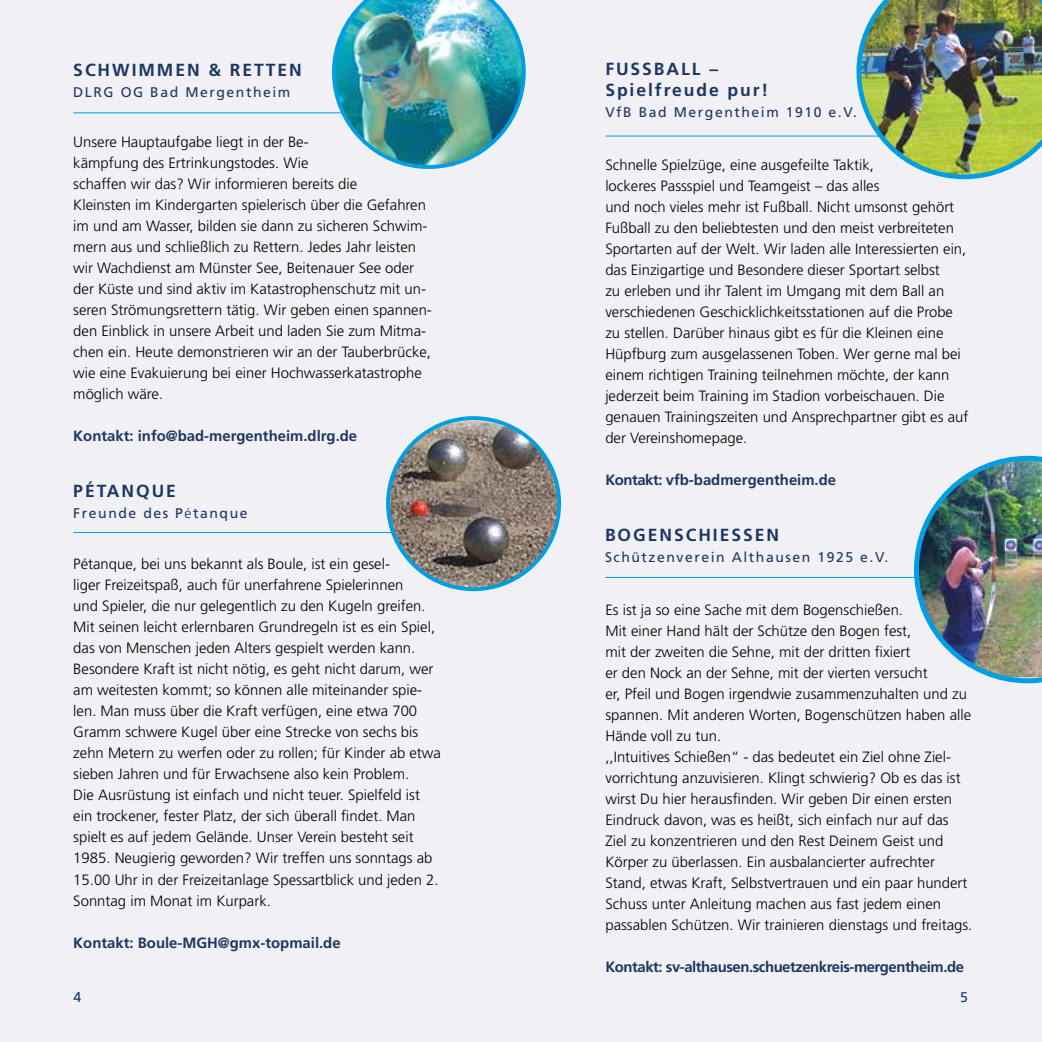
<style>
.page{position:relative;width:1042px;height:1042px;background:#f0f0f5}
.page>*{position:absolute;margin:0;border:0;box-sizing:border-box;transform-origin:0 0}
.t1{font:700 17.5px/21px "Frutiger LT Std";letter-spacing:.11em;color:#1e3662}
.t2{font:300 14.88px/21px "Frutiger LT Std";color:#000}
.t3{font:700 14.88px "Frutiger LT Std";color:#1e3662}
.t4{font:700 14.88px "Frutiger LT Std";letter-spacing:-.03em;color:#1e3662}
.t5{font:14px "Frutiger LT Std";letter-spacing:.11em;color:#1e3662}
.t6{font:14px "Frutiger LT Std";color:#143467}
.s1{font-weight:300}
</style>
<div class="page">
<hr style="left:605px;top:577px;width:330px;height:1px;background:#009fe3">
<hr style="left:605px;top:136px;width:330px;height:1px;background:#009fe3">
<hr style="left:73px;top:112px;width:330px;height:1px;background:#009fe3">
<hr style="left:73px;top:532px;width:330px;height:1px;background:#009fe3">
<img style="left:914px;top:456px;width:128px;height:227px">
<img style="left:332px;top:0;width:194px;height:169px">
<img style="left:388px;top:418px;width:171px;height:171px;border-radius:86px">
<div style="left:386px;top:416px;width:175px;height:175px;border:4px solid #009fe3;border-radius:50%"></div>
<img style="left:856px;top:0;width:186px;height:179px">
<p class="t1" style="left:73px;top:60px;width:230px">SCHWIMMEN &amp; RETTEN</p>
<p class="t5" style="left:73px;top:84px;width:218px">DLRG OG Bad Mergentheim</p>
<p class="t2" style="left:73px;top:131px;width:360px">Unsere Hauptaufgabe liegt in der Be-<br>kämpfung des Ertrinkungstodes. Wie<br>schaffen wir das? Wir informieren bereits die<br>Kleinsten im Kindergarten spielerisch über die Gefahren im und am Wasser, bilden sie dann zu sicheren Schwim&shy;mern aus und schließlich zu Rettern. Jedes Jahr leisten wir Wachdienst am Münster See, Beitenauer See oder der Küste und sind aktiv im Katastrophenschutz mit un&shy;seren Strömungsrettern tätig. Wir geben einen spannen&shy;den Einblick in unsere Arbeit und laden Sie zum Mitma&shy;chen ein. Heute demonstrieren wir an der Tauberbrücke, wie eine Evakuierung bei einer Hochwasserkatastrophe möglich wäre.</p>
<p class="t3" style="left:73px;top:427px;width:285px">Kontakt: info@bad-mergentheim.dlrg.de</p>
<p class="t1" style="left:73px;top:481px;width:104px">PÉTANQUE</p>
<p class="t5" style="left:73px;top:505px;width:176px">Freunde des P<span class="s1">é</span>tanque</p>
<p class="t2" style="left:73px;top:554px;width:369px">Pétanque, bei uns bekannt als Boule, ist ein gesel-<br>liger Freizeitspaß, auch für unerfahrene Spielerinnen<br>und Spieler, die nur gelegentlich zu den Kugeln greifen.<br>Mit seinen leicht erlernbaren Grundregeln ist es ein Spiel, das von Menschen jeden Alters gespielt werden kann.<br>Besondere Kraft ist nicht nötig, es geht nicht darum, wer am weitesten kommt; so können alle miteinander spie&shy;len. Man muss über die Kraft verfügen, eine etwa 700<br>Gramm schwere Kugel über eine Strecke von sechs bis zehn Metern zu werfen oder zu rollen; für Kinder ab etwa sieben Jahren und für Erwachsene also kein Problem.<br>Die Ausrüstung ist einfach und nicht teuer. Spielfeld ist ein trockener, fester Platz, der sich überall findet. Man spielt es auf jedem Gelände. Unser Verein besteht seit 1985. Neugierig geworden? Wir treffen uns sonntags ab 15.00 Uhr in der Freizeitanlage Spessartblick und jeden 2.<br>Sonntag im Monat im Kurpark.</p>
<p class="t3" style="left:73px;top:933px;width:269px">Kontakt: Boule-MGH@gmx-topmail.de</p>
<p class="t1" style="left:605px;top:59px;width:165px">FUSSBALL –<br>Spielfreude pur!</p>
<p class="t5" style="left:605px;top:104px;width:253px">VfB Bad Mergentheim 1910 e.V.</p>
<p class="t2" style="left:605px;top:154px;width:364px">Schnelle Spielzüge, eine ausgefeilte Taktik,<br>lockeres Passspiel und Teamgeist – das alles<br>und noch vieles mehr ist Fußball. Nicht umsonst gehört Fußball zu den beliebtesten und den meist verbreiteten Sportarten auf der Welt. Wir laden alle Interessierten ein, das Einzigartige und Besondere dieser Sportart selbst<br>zu erleben und ihr Talent im Umgang mit dem Ball an verschiedenen Geschicklichkeitsstationen auf die Probe zu stellen. Darüber hinaus gibt es für die Kleinen eine Hüpfburg zum ausgelassenen Toben. Wer gerne mal bei einem richtigen Training teilnehmen möchte, der kann jederzeit beim Training im Stadion vorbeischauen. Die genauen Trainingszeiten und Ansprechpartner gibt es auf der Vereinshomepage.</p>
<p class="t3" style="left:605px;top:471px;width:232px">Kontakt: vfb-badmergentheim.de</p>
<p class="t1" style="left:605px;top:524px;width:176px">BOGENSCHIESSEN</p>
<p class="t5" style="left:605px;top:548px;width:285px">Schützenverein Althausen 1925 e.V.</p>
<p class="t2" style="left:605px;top:600px;width:368px">Es ist ja so eine Sache mit dem Bogenschießen.<br>Mit einer Hand hält der Schütze den Bogen fest,<br>mit der zweiten die Sehne, mit der dritten fixiert<br>er den Nock an der Sehne, mit der vierten versucht<br>er, Pfeil und Bogen irgendwie zusammenzuhalten und zu spannen. Mit anderen Worten, Bogenschützen haben alle Hände voll zu tun.<br>,,Intuitives Schießen“ - das bedeutet ein Ziel ohne Ziel&shy;vorrichtung anzuvisieren. Klingt schwierig? Ob es das ist wirst Du hier herausfinden. Wir geben Dir einen ersten Eindruck davon, was es heißt, sich einfach nur auf das Ziel zu konzentrieren und den Rest Deinem Geist und Körper zu überlassen. Ein ausbalancierter aufrechter Stand, etwas Kraft, Selbstvertrauen und ein paar hundert Schuss unter Anleitung machen aus fast jedem einen passablen Schützen. Wir trainieren dienstags und freitags.</p>
<p class="t4" style="left:605px;top:958px;width:360px">Kontakt: sv-althausen.schuetzenkreis-mergentheim.de</p>
<p class="t6" style="left:73px;top:989px;width:9px">4</p>
<p class="t6" style="left:960px;top:989px;width:9px">5</p>
</div>
